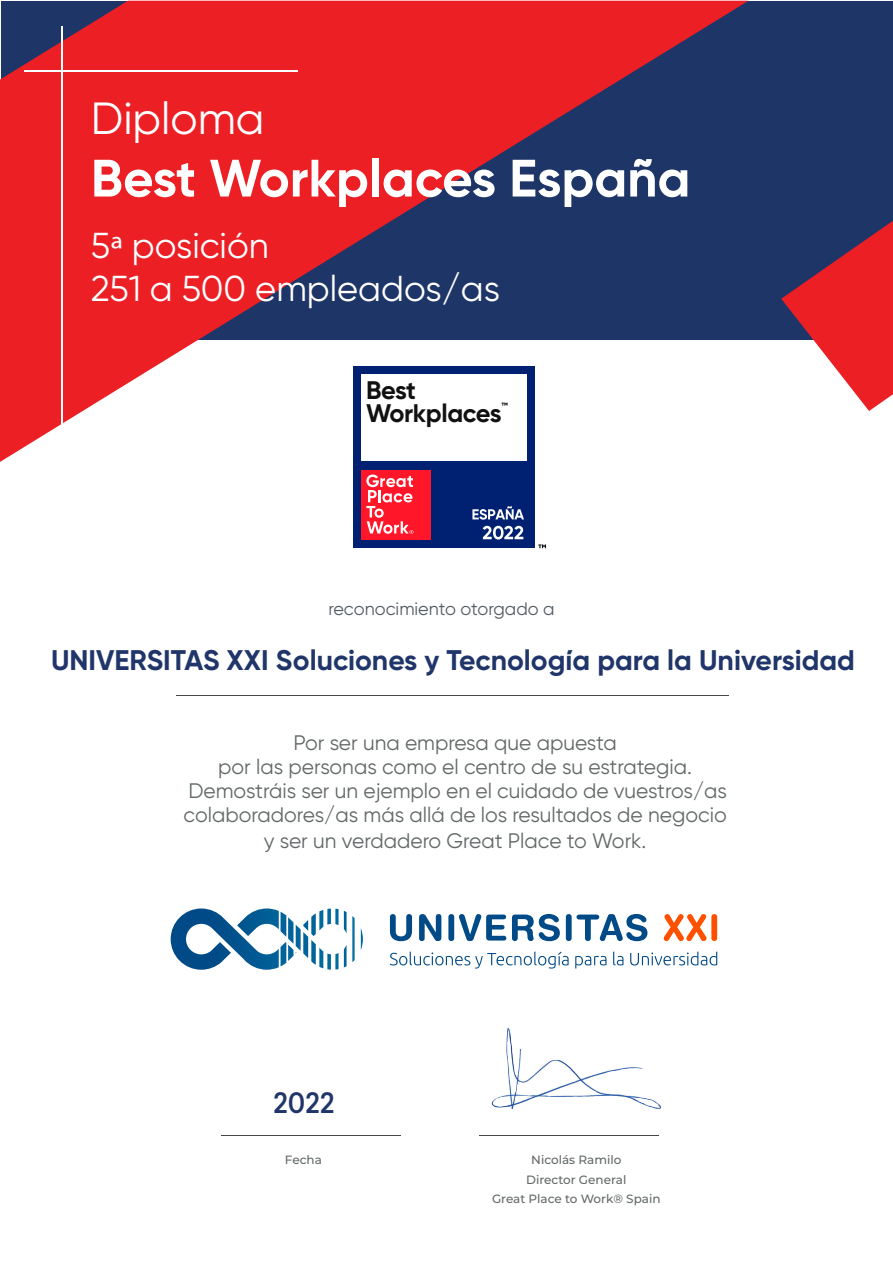
<style>
.page{position:relative;width:893px;height:1263px;background:#fff}
.page>*{position:absolute;margin:0;border:0;box-sizing:border-box;transform-origin:0 0}
.t1{font:700 52.5px "Gilroy";color:#fff}
.t2{font:45px "Gilroy";color:#fff}
.t3{font:36px/43.2px "Gilroy";color:#fff}
.t4{font:700 28.35px "Gilroy";color:#203569}
.t5{font:500 27px "Sailec";color:#203569}
.t6{font:700 25.35px/22.6px "Gilroy";letter-spacing:-.015em;color:#111}
.t7{font:21px/24.3px "Gilroy";color:#626768;text-align:center}
.t8{font:18px "Gilroy";color:#545c63}
.t9{font:500 12px/19.5px "Montserrat";color:#626768;text-align:center}
.s1{font-family:"Myriad Pro"}
</style>
<div class="page">
<hr style="left:221px;top:1135px;width:180px;height:1px;background:#494847">
<hr style="left:479px;top:1135px;width:180px;height:1px;background:#494847">
<hr style="left:177px;top:695px;width:552px;height:1px;background:#494847">
<div style="left:1px;top:1px;width:892px;height:338px;background:#1e3567"></div>
<svg style="left:0;top:1px;width:748px;height:461px;fill:#ec1f25"></svg>
<hr style="left:61px;top:26px;width:1px;height:420px;background:#fff">
<hr style="left:24px;top:70px;width:273px;height:2px;background:#fff">
<svg style="left:781px;top:221px;width:112px;height:190px"></svg>
<img style="left:492px;top:1028px;width:168px;height:80px">
<div style="left:353px;top:367px;width:182px;height:181px;background:#002171"></div>
<svg style="left:472px;top:506px;width:52px;height:14px"></svg>
<svg style="left:483px;top:526px;width:40px;height:13px"></svg>
<div style="left:361px;top:375px;width:165px;height:86px;background:#fff"></div>
<div style="left:361px;top:470px;width:70px;height:69px;background:#ff1628"></div>
<svg style="left:366px;top:474px;width:47px;height:60px"></svg>
<svg style="left:538px;top:544px;width:8px;height:4px"></svg>
<svg style="left:390px;top:914px;width:22px;height:27px"></svg>
<svg style="left:419px;top:914px;width:22px;height:27px"></svg>
<div style="left:448px;top:914px;width:6px;height:27px;background:#004a87;border-radius:3px"></div>
<svg style="left:459px;top:914px;width:47px;height:27px"></svg>
<svg style="left:512px;top:914px;width:48px;height:27px"></svg>
<div style="left:566px;top:914px;width:6px;height:27px;background:#004a87;border-radius:3px"></div>
<svg style="left:576px;top:914px;width:71px;height:27px"></svg>
<svg style="left:664px;top:914px;width:42px;height:27px"></svg>
<div style="left:711px;top:914px;width:6px;height:27px;background:#ff5000;border-radius:3px"></div>
<svg style="left:390px;top:951px;width:179px;height:17px"></svg>
<svg style="left:575px;top:956px;width:31px;height:12px"></svg>
<svg style="left:613px;top:951px;width:10px;height:14px"></svg>
<svg style="left:630px;top:951px;width:87px;height:14px"></svg>
<svg style="left:361px;top:929px;width:2px;height:21px"></svg>
<svg style="left:171px;top:908px;width:184px;height:62px"></svg>
<h2 class="t2" style="left:91px;top:90px;width:175px">Diploma</h2>
<h1 class="t1" style="left:91px;top:145px;width:601px">Best Workplaces España</h1>
<h3 class="t3" style="left:91px;top:223px;width:411px">5<span class="s1">ª</span> posición<br>251 a 500 empleados/as</h3>
<p class="t6" style="left:366px;top:379px;width:143px">Best<br>Workplaces<sup>™</sup></p>
<p class="t8" style="left:328px;top:598px;width:228px">reconocimiento otorgado a</p>
<h3 class="t4" style="left:51px;top:642px;width:805px">UNIVERSITAS XXI Soluciones y Tecnología para la Universidad</h3>
<p class="t7" style="left:184px;top:731px;width:545px">Por ser una empresa que apuesta<br>por las personas como el centro de su estrategia.<br>Demostráis ser un ejemplo en el cuidado de vuestros/as colaboradores/as más allá de los resultados de negocio y ser un verdadero Great Place to Work.</p>
<p class="t5" style="left:273px;top:1084px;width:63px">2022</p>
<p class="t9" style="left:285px;top:1150px;width:38px">Fecha</p>
<p class="t9" style="left:492px;top:1150px;width:170px">Nicolás Ramilo<br>Director General<br>Great Place to Work® Spain</p>
</div>
